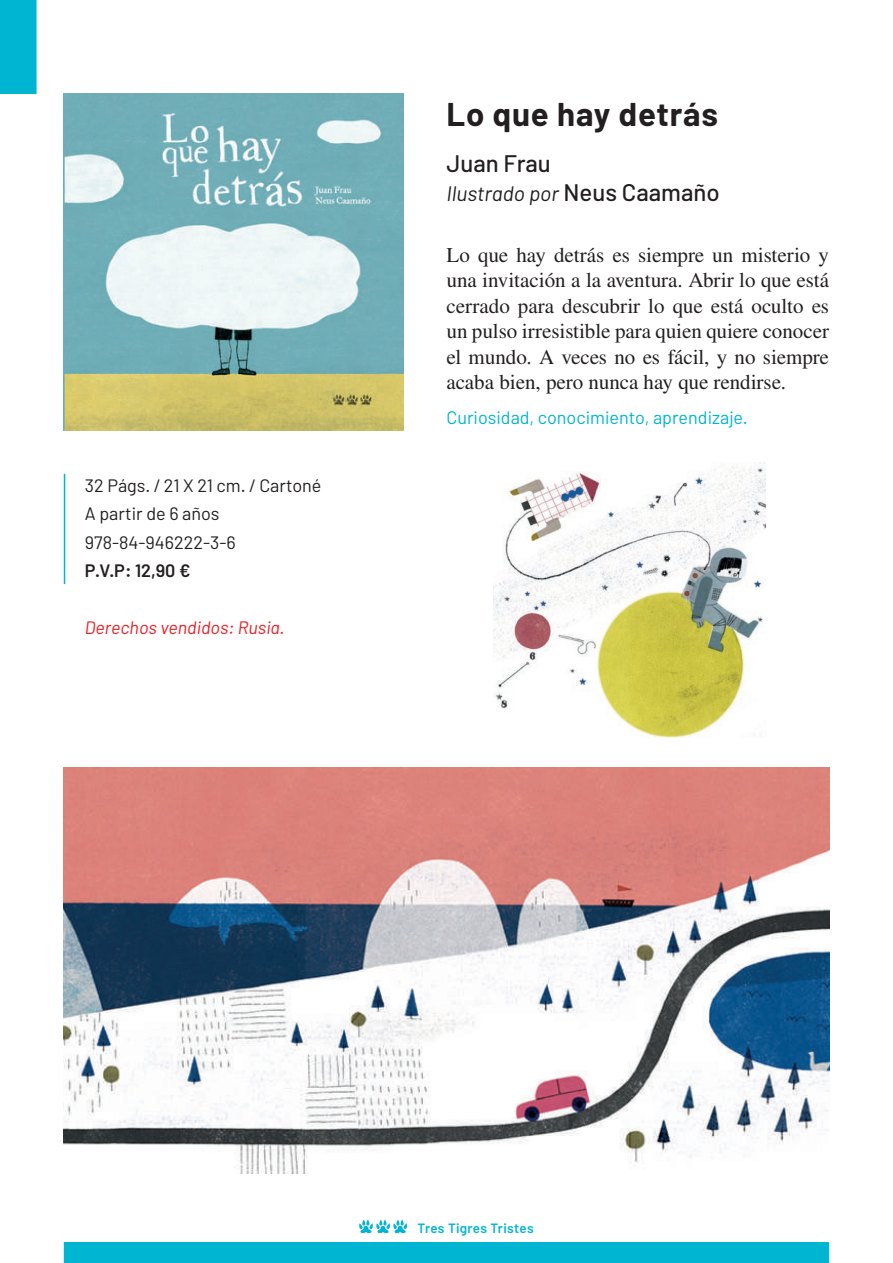
<style>
.page{position:relative;width:893px;height:1263px;background:#fff}
.page>*{position:absolute;margin:0;border:0;box-sizing:border-box;transform-origin:0 0}
.t1{font:700 33px "Barlow";letter-spacing:.025em;color:#231f20}
.t2{font:500 24px "Barlow";color:#231f20}
.t3{font:21px/25.5px "Nimbus Rom No 9 L";color:#231f20;text-align:justify}
.t4{font:italic 21px "Barlow";color:#231f20}
.t5{font:18px/28.5px "Barlow";color:#231f20}
.t6{font:18px "Barlow";color:#00b5d1}
.t7{font:italic 18px "Barlow";color:#ee1d23}
.t8{font:600 18px "Barlow";color:#231f20}
.t9{font:600 13.5px "Barlow";letter-spacing:.025em;color:#00b5d1}
.s1{font-weight:500;font-style:normal;font-size:24px}
</style>
<div class="page">
<div style="left:64px;top:1242px;width:765px;height:21px;background:#00b5d1"></div>
<svg style="left:359px;top:1219px;width:48px;height:14px"></svg>
<div style="left:1px;top:1px;width:35px;height:92px;background:#00b5d1"></div>
<div style="left:0;top:0;width:37px;height:94px;border:2px solid #00b5d1"></div>
<hr style="left:64px;top:474px;width:1px;height:110px;background:#00b5d1">
<img style="left:64px;top:94px;width:340px;height:337px">
<img style="left:64px;top:767px;width:765px;height:407px">
<img style="left:493px;top:462px;width:272px;height:275px">
<p class="t5" style="left:85px;top:471px;width:238px">32 Págs. / 21 X 21 cm. / Cartoné<br>A partir de 6 años<br>978-84-946222-3-6</p>
<p class="t8" style="left:85px;top:560px;width:107px">P.V.P: 12,90 €</p>
<p class="t7" style="left:85px;top:617px;width:201px">Derechos vendidos: Rusia.</p>
<h1 class="t1" style="left:446px;top:94px;width:273px">Lo que hay detrás</h1>
<p class="t2" style="left:446px;top:148px;width:106px">Juan Frau</p>
<p class="t4" style="left:446px;top:180px;width:275px">Ilustrado por <span class="s1">Neus Caamaño</span></p>
<p class="t3" style="left:446px;top:241px;width:384px">Lo que hay detrás es siempre un misterio y una invitación a la aventura. Abrir lo que está cerrado para descubrir lo que está oculto es un pulso irresistible para quien quiere conocer el mundo. A veces no es fácil, y no siempre acaba bien, pero nunca hay que rendirse.</p>
<p class="t6" style="left:446px;top:406px;width:303px">Curiosidad, conocimiento, aprendizaje.</p>
<p class="t9" style="left:418px;top:1220px;width:118px">Tres Tigres Tristes</p>
</div>
